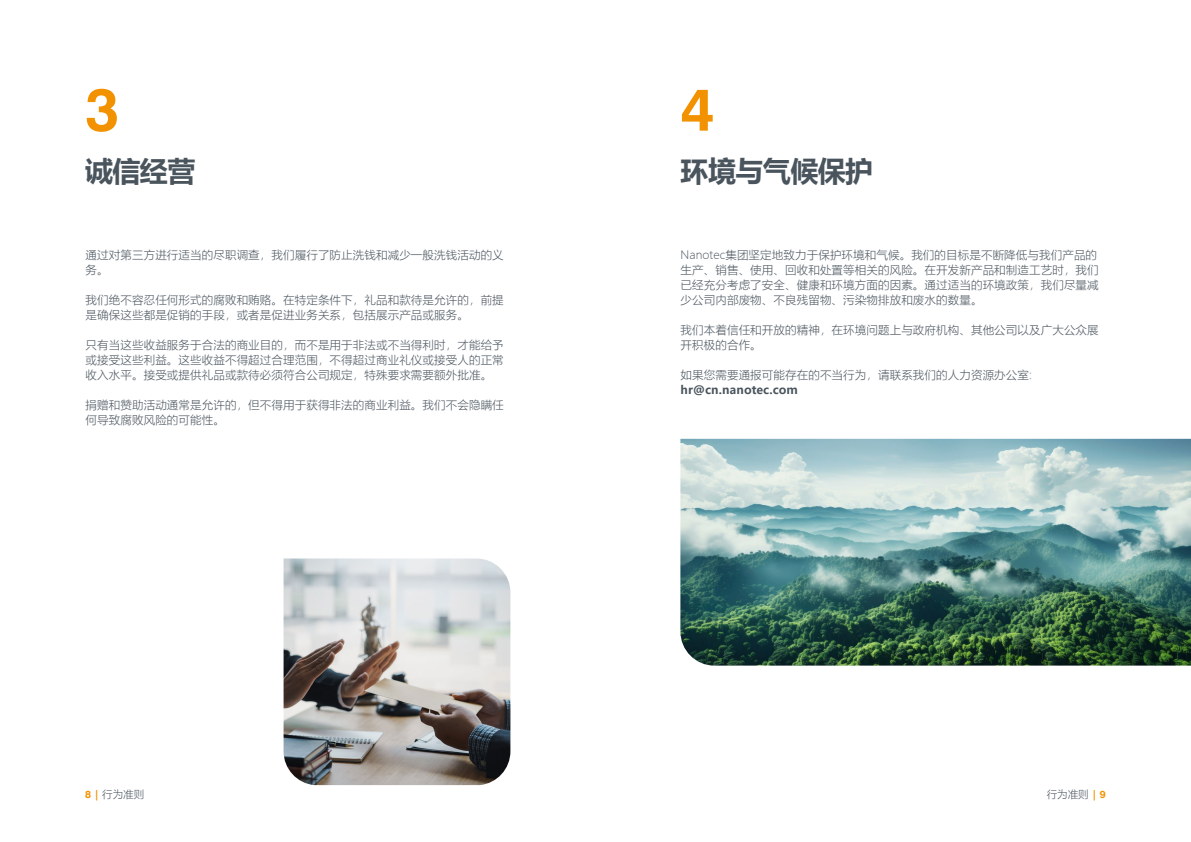
<style>
.page{position:relative;width:1191px;height:842px;background:#fff}
.page>*{position:absolute;margin:0;border:0;box-sizing:border-box;transform-origin:0 0}
.t1{font:700 60px "Swiss 721 BT";color:#f39200}
.t2{font:700 28px "Microsoft Ya Hei";letter-spacing:-.02em;color:#49545d}
.t3{font:300 11.5px/15px "Microsoft Ya Hei";letter-spacing:.01em;color:#49545d}
.t4{font:700 11.5px "Microsoft Ya Hei";letter-spacing:.01em;color:#49545d}
.t5{font:300 10.5px "Microsoft Ya Hei";color:#49545d}
.s1{font-family:"Swiss 721 BT";font-weight:700;color:#f39200}
</style>
<div class="page">
<img style="left:283px;top:558px;width:227px;height:227px">
<img style="left:680px;top:439px;width:511px;height:227px">
<h1 class="t1" style="left:85px;top:73px;width:36px">3</h1>
<h2 class="t2" style="left:85px;top:152px;width:112px">诚信经营</h2>
<p class="t3" style="left:86px;top:247px;width:420px">通过对第三方进行适当的尽职调查，我们履行了防止洗钱和减少一般洗钱活动的义务。</p>
<p class="t3" style="left:86px;top:292px;width:420px">我们绝不容忍任何形式的腐败和贿赂。在特定条件下，礼品和款待是允许的，前提是确保这些都是促销的手段，或者是促进业务关系，包括展示产品或服务。</p>
<p class="t3" style="left:86px;top:337px;width:420px;text-align:justify">只有当这些收益服务于合法的商业目的，而不是用于非法或不当得利时，才能给予或接受这些利益。这些收益不得超过合理范围，不得超过商业礼仪或接受人的正常收入水平。接受或提供礼品或款待必须符合公司规定，特殊要求需要额外批准。</p>
<p class="t3" style="left:86px;top:397px;width:420px">捐赠和赞助活动通常是允许的，但不得用于获得非法的商业利益。我们不会隐瞒任何导致腐败风险的可能性。</p>
<h1 class="t1" style="left:680px;top:73px;width:36px">4</h1>
<h2 class="t2" style="left:680px;top:152px;width:194px">环境与气候保护</h2>
<p class="t3" style="left:680px;top:247px;width:420px">Nanotec集团坚定地致力于保护环境和气候。我们的目标是不断降低与我们产品的生产、销售、使用、回收和处置等相关的风险。在开发新产品和制造工艺时，我们已经充分考虑了安全、健康和环境方面的因素。通过适当的环境政策，我们尽量减少公司内部废物、不良残留物、污染物排放和废水的数量。</p>
<p class="t3" style="left:680px;top:322px;width:420px">我们本着信任和开放的精神，在环境问题上与政府机构、其他公司以及广大公众展开积极的合作。</p>
<p class="t3" style="left:680px;top:367px;width:353px">如果您需要通报可能存在的不当行为，请联系我们的人力资源办公室:</p>
<p class="t4" style="left:680px;top:381px;width:119px">hr@cn.nanotec.com</p>
<p class="t5" style="left:85px;top:787px;width:61px"><span class="s1">8 |</span> 行为准则</p>
<p class="t5" style="left:1046px;top:787px;width:61px">行为准则 <span class="s1">| 9</span></p>
</div>
